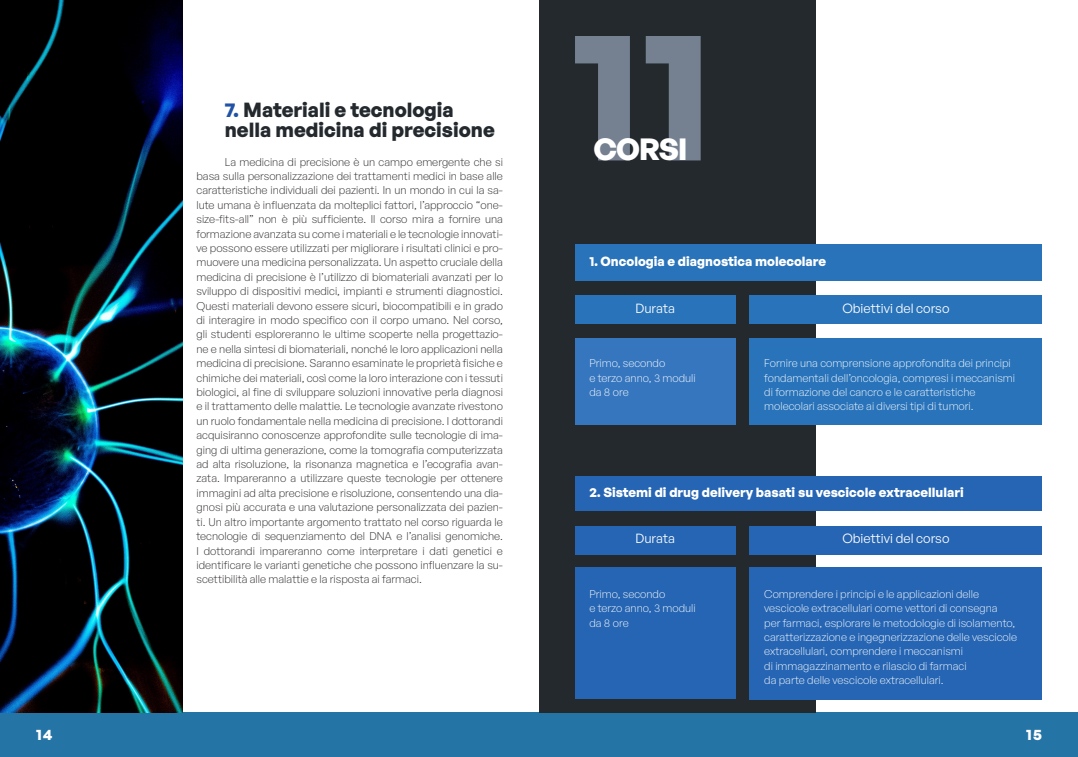
<style>
.page{position:relative;width:1078px;height:757px;background:#fff}
.page>*{position:absolute;margin:0;border:0;box-sizing:border-box;transform-origin:0 0}
.Titolo{font:700 30px "General Sans";letter-spacing:-.04em;color:#fff}
.t1{font:700 20px "General Sans";color:#24292e}
.t2{font:700 15px "General Sans";color:#fff}
.t3{font:700 13px "General Sans";color:#fff}
.t4{font:13px "General Sans";color:#fff}
.t5{font:300 11px/14.4px "General Sans";color:#231f20;text-align:justify}
.t6{font:300 11px/14.4px "General Sans";color:#fff}
.s1{color:#2152a6}
</style>
<div class="page">
<div style="left:0;top:713px;width:1077px;height:44px;background:#2475a6"></div>
<div style="left:539px;top:0;width:276px;height:713px;background:#24292e"></div>
<img style="left:0;top:0;width:182px;height:712px">
<svg style="left:575px;top:36px;width:125px;height:124px"></svg>
<div style="left:575px;top:295px;width:160px;height:29px;background:#2873ba"></div>
<div style="left:575px;top:526px;width:160px;height:28px;background:#2565b3"></div>
<div style="left:575px;top:245px;width:466px;height:36px;background:#2873ba"></div>
<div style="left:575px;top:476px;width:466px;height:35px;background:#2565b3"></div>
<div style="left:575px;top:339px;width:160px;height:86px;background:#3676bf"></div>
<div style="left:575px;top:567px;width:160px;height:131px;background:#2565b3"></div>
<div style="left:749px;top:295px;width:292px;height:29px;background:#2873ba"></div>
<div style="left:749px;top:526px;width:292px;height:28px;background:#2565b3"></div>
<div style="left:749px;top:339px;width:292px;height:86px;background:#2873ba"></div>
<div style="left:749px;top:567px;width:292px;height:132px;background:#2565b3"></div>
<p class="t1" style="left:225px;top:96px;width:230px"><span class="s1">7.</span> Materiali e tecnologia</p>
<p class="t1" style="left:225px;top:116px;width:271px">nella medicina di precisione</p>
<p class="t5" style="left:196px;top:154px;width:308px;text-indent:28px">La medicina di precisione è un campo emergente che si basa sulla personalizzazione dei trattamenti medici in base alle caratteristiche individuali dei pazienti. In un mondo in cui la sa&shy;lute umana è influenzata da molteplici fattori, l’approccio “one&shy;size-fits-all” non è più sufficiente. Il corso mira a fornire una formazione avanzata su come i materiali e le tecnologie innovati&shy;ve possono essere utilizzati per migliorare i risultati clinici e pro&shy;muovere una medicina personalizzata. Un aspetto cruciale della medicina di precisione è l’utilizzo di biomateriali avanzati per lo sviluppo di dispositivi medici, impianti e strumenti diagnostici.<br>Questi materiali devono essere sicuri, biocompatibili e in grado di interagire in modo specifico con il corpo umano. Nel corso, gli studenti esploreranno le ultime scoperte nella progettazio&shy;ne e nella sintesi di biomateriali, nonché le loro applicazioni nella medicina di precisione. Saranno esaminate le proprietà fisiche e chimiche dei materiali, così come la loro interazione con i tessuti biologici, al fine di sviluppare soluzioni innovative perla diagnosi e il trattamento delle malattie. Le tecnologie avanzate rivestono un ruolo fondamentale nella medicina di precisione. I dottorandi acquisiranno conoscenze approfondite sulle tecnologie di ima&shy;ging di ultima generazione, come la tomografia computerizzata ad alta risoluzione, la risonanza magnetica e l’ecografia avan&shy;zata. Impareranno a utilizzare queste tecnologie per ottenere immagini ad alta precisione e risoluzione, consentendo una dia&shy;gnosi più accurata e una valutazione personalizzata dei pazien&shy;ti. Un altro importante argomento trattato nel corso riguarda le tecnologie di sequenziamento del DNA e l’analisi genomiche.<br>I dottorandi impareranno come interpretare i dati genetici e identificare le varianti genetiche che possono influenzare la su&shy;scettibilità alle malattie e la risposta ai farmaci.</p>
<p class="Titolo" style="left:593px;top:130px;width:96px">CORSI</p>
<p class="t3" style="left:589px;top:253px;width:238px">1. Oncologia e diagnostica molecolare</p>
<p class="t4" style="left:635px;top:300px;width:41px">Durata</p>
<p class="t4" style="left:842px;top:300px;width:109px">Obiettivi del corso</p>
<p class="t6" style="left:589px;top:356px;width:108px">Primo, secondo<br>e terzo anno, 3 moduli da 8 ore</p>
<p class="t6" style="left:764px;top:356px;width:252px">Fornire una comprensione approfondita dei principi fondamentali dell’oncologia, compresi i meccanismi di formazione del cancro e le caratteristiche molecolari associate ai diversi tipi di tumori.</p>
<p class="t3" style="left:589px;top:484px;width:376px">2. Sistemi di drug delivery basati su vescicole extracellulari</p>
<p class="t4" style="left:635px;top:530px;width:41px">Durata</p>
<p class="t6" style="left:589px;top:586px;width:108px">Primo, secondo<br>e terzo anno, 3 moduli da 8 ore</p>
<p class="t4" style="left:842px;top:530px;width:109px">Obiettivi del corso</p>
<p class="t6" style="left:764px;top:586px;width:254px">Comprendere i principi e le applicazioni delle vescicole extracellulari come vettori di consegna<br>per farmaci, esplorare le metodologie di isolamento, caratterizzazione e ingegnerizzazione delle vescicole extracellulari, comprendere i meccanismi<br>di immagazzinamento e rilascio di farmaci<br>da parte delle vescicole extracellulari.</p>
<h3 class="t2" style="left:36px;top:725px;width:18px">14</h3>
<h3 class="t2" style="left:1025px;top:725px;width:17px">15</h3>
</div>
